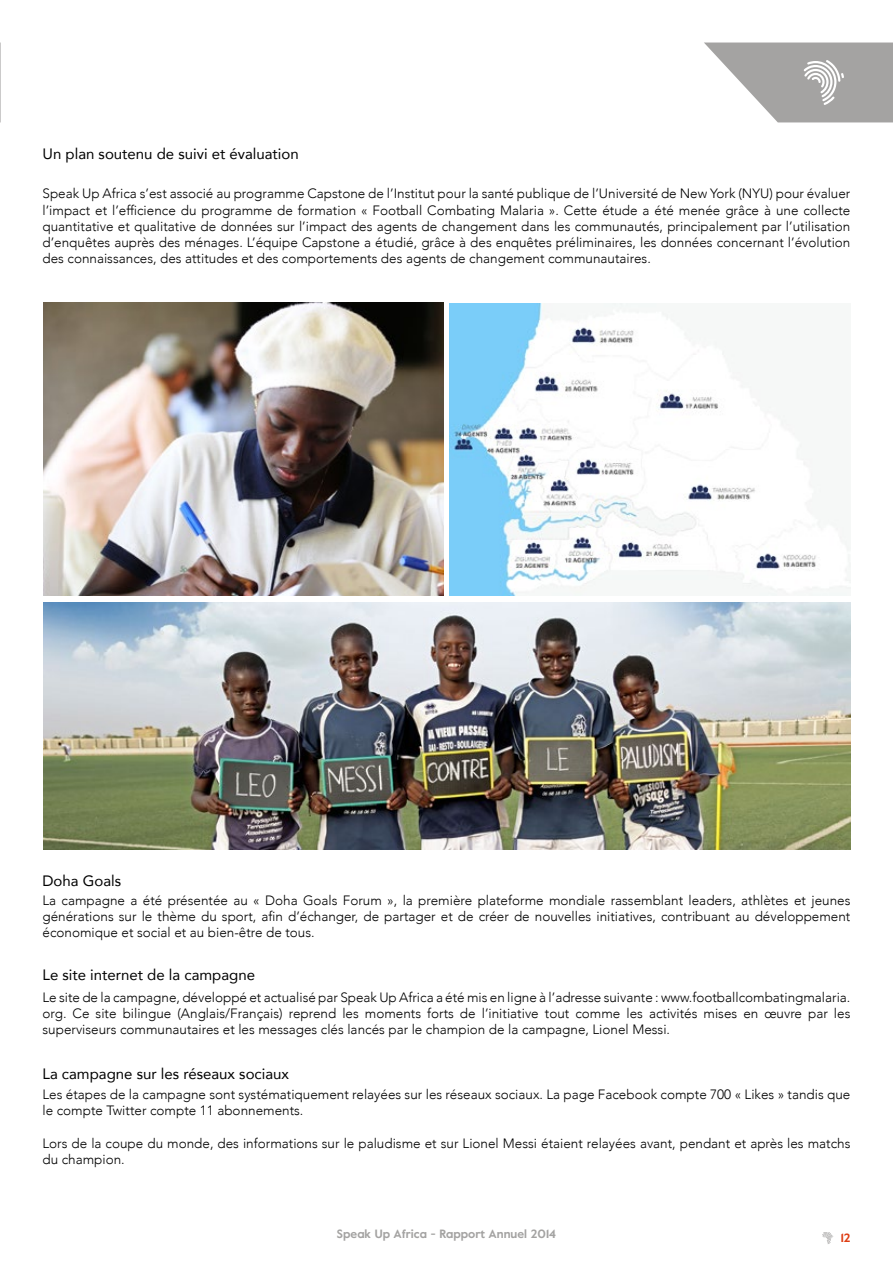
<style>
.page{position:relative;width:893px;height:1263px;background:#fff}
.page>*{position:absolute;margin:0;border:0;box-sizing:border-box;transform-origin:0 0}
.t1{font:15px "Avenir";color:#000}
.t2{font:300 13.5px/16.2px "Avenir";color:#000;text-align:justify}
.t3{font:12px "Value Sans";color:#a4a3a2}
.t4{font:12px "Value Sans";color:#de3e14}
</style>
<div class="page">
<svg style="left:822px;top:1232px;width:11px;height:12px"></svg>
<svg style="left:0;top:43px;width:1px;height:79px"></svg>
<svg style="left:704px;top:43px;width:189px;height:79px"></svg>
<img style="left:43px;top:302px;width:400px;height:294px">
<img style="left:450px;top:303px;width:400px;height:292px">
<img style="left:43px;top:602px;width:807px;height:247px">
<p class="t1" style="left:43px;top:142px;width:258px">Un plan soutenu de suivi et évaluation</p>
<p class="t2" style="left:43px;top:186px;width:809px">Speak Up Africa s’est associé au programme Capstone de l’Institut pour la santé publique de l’Université de New York (NYU) pour évaluer l’impact et l’efficience du programme de formation « Football Combating Malaria ». Cette étude a été menée grâce à une collecte quantitative et qualitative de données sur l’impact des agents de changement dans les communautés, principalement par l’utilisation d’enquêtes auprès des ménages. L’équipe Capstone a étudié, grâce à des enquêtes préliminaires, les données concernant l’évolution des connaissances, des attitudes et des comportements des agents de changement communautaires.</p>
<p class="t1" style="left:43px;top:869px;width:80px">Doha Goals</p>
<p class="t2" style="left:43px;top:892px;width:809px">La campagne a été présentée au « Doha Goals Forum », la première plateforme mondiale rassemblant leaders, athlètes et jeunes générations sur le thème du sport, afin d’échanger, de partager et de créer de nouvelles initiatives, contribuant au développement économique et social et au bien-être de tous.</p>
<p class="t1" style="left:43px;top:963px;width:214px">Le site internet de la campagne</p>
<p class="t2" style="left:43px;top:989px;width:809px">Le site de la campagne, développé et actualisé par Speak Up Africa a été mis en ligne à l’adresse suivante : www.footballcombatingmalaria. org. Ce site bilingue (Anglais/Français) reprend les moments forts de l’initiative tout comme les activités mises en œuvre par les superviseurs communautaires et les messages clés lancés par le champion de la campagne, Lionel Messi.</p>
<p class="t1" style="left:43px;top:1061px;width:248px">La campagne sur les réseaux sociaux</p>
<p class="t2" style="left:43px;top:1086px;width:809px">Les étapes de la campagne sont systématiquement relayées sur les réseaux sociaux. La page Facebook compte 700 « Likes » tandis que le compte Twitter compte 11 abonnements.</p>
<p class="t2" style="left:43px;top:1135px;width:809px">Lors de la coupe du monde, des informations sur le paludisme et sur Lionel Messi étaient relayées avant, pendant et après les matchs du champion.</p>
<p class="t3" style="left:337px;top:1225px;width:221px">Speak Up Africa - Rapport Annuel 2014</p>
<p class="t4" style="left:841px;top:1229px;width:11px">12</p>
</div>
